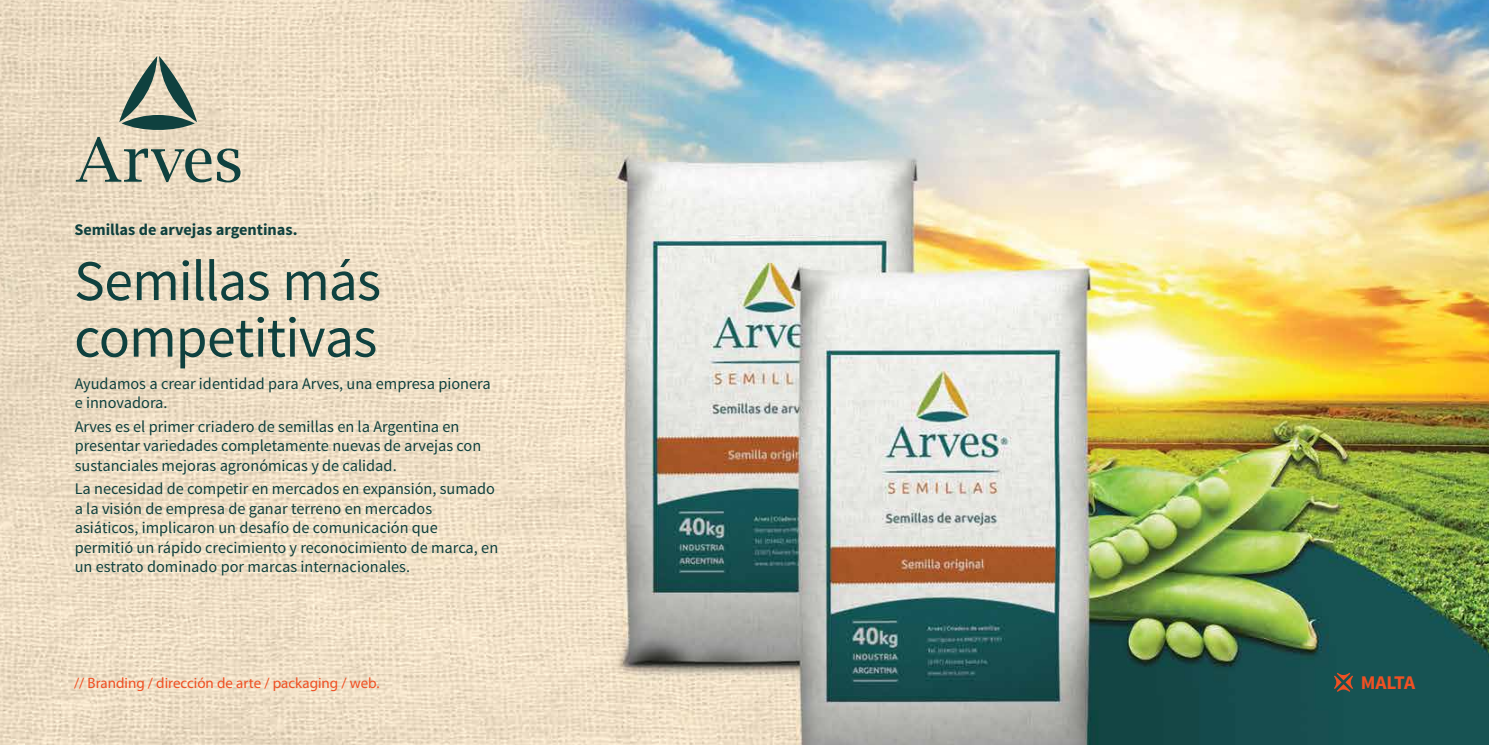
<style>
.page{position:relative;width:1489px;height:745px;background:#fff}
.page>*{position:absolute;margin:0;border:0;box-sizing:border-box;transform-origin:0 0}
.t1{font:57.5px/56.5px "Source Sans Pro";letter-spacing:-.015em;color:#0f413f}
.t2{font:700 19.38px "Source Sans Pro";letter-spacing:-.02em;color:#f05023}
.t3{font:16.25px/19.5px "Source Sans Pro";color:#0f413f}
.t4{font:700 16.25px "Source Sans Pro";color:#0f413f}
.t5{font:15px "Myriad Pro";color:#f05023}
</style>
<div class="page">
<img style="left:0;top:0;width:1488px;height:744px">
<svg style="left:217px;top:148px;width:23px;height:34px"></svg>
<svg style="left:76px;top:56px;width:135px;height:126px;background:#bebba7"></svg>
<svg style="left:1333px;top:672px;width:19px;height:19px"></svg>
<p class="t4" style="left:74px;top:219px;width:225px">Semillas de arvejas argentinas.</p>
<h1 class="t1" style="left:74px;top:253px;width:308px">Semillas más competitivas</h1>
<p class="t3" style="left:75px;top:374px;width:417px">Ayudamos a crear identidad para Arves, una empresa pionera e innovadora.</p>
<p class="t3" style="left:75px;top:416px;width:408px">Arves es el primer criadero de semillas en la Argentina en presentar variedades completamente nuevas de arvejas con sustanciales mejoras agronómicas y de calidad.</p>
<p class="t3" style="left:75px;top:479px;width:425px">La necesidad de competir en mercados en expansión, sumado a la visión de empresa de ganar terreno en mercados asiáticos, implicaron un desafío de comunicación que permitió un rápido crecimiento y reconocimiento de marca, en un estrato dominado por marcas internacionales.</p>
<p class="t5" style="left:74px;top:673px;width:307px">// Branding / dirección de arte / packaging / web.</p>
<p class="t2" style="left:1360px;top:669px;width:56px">MALTA</p>
</div>
